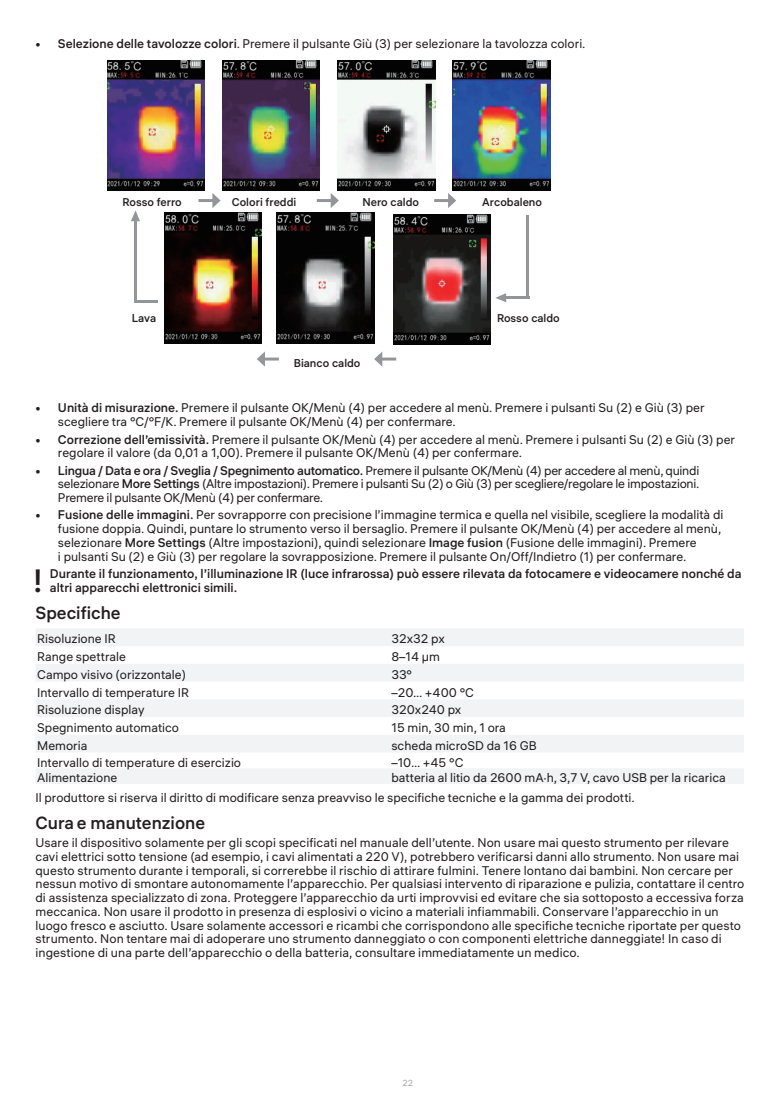
<style>
.page{position:relative;width:780px;height:1099px;background:#fff}
.page>*{position:absolute;margin:0;border:0;box-sizing:border-box;transform-origin:0 0}
.t1{font:500 32px "ALS Hauss";color:#231f20}
.заголовок{font:500 17.5px "ALS Hauss";color:#231f20}
.t2{font:12.5px/13.8px "ALS Hauss";color:#231f20}
.t3{font:500 12.5px/13.8px "ALS Hauss";color:#231f20}
.List_Paragraph{font:500 11.25px "ALS Hauss";color:#231f20}
.t4{font:8.75px "ALS Hauss";color:#a8a9ad}
.s1{font-weight:500}
</style>
<div class="page">
<svg style="left:36px;top:629px;width:707px;height:155px;fill:#f2f3f4"></svg>
<img style="left:107px;top:61px;width:98px;height:129px">
<img style="left:222px;top:61px;width:98px;height:129px">
<img style="left:337px;top:61px;width:98px;height:129px">
<img style="left:452px;top:61px;width:98px;height:129px">
<img style="left:393px;top:215px;width:98px;height:130px">
<img style="left:164px;top:213px;width:98px;height:130px">
<img style="left:276px;top:213px;width:98px;height:130px">
<hr style="left:506px;top:296px;width:23px;height:3px;background:#939598">
<svg style="left:495px;top:293px;width:11px;height:9px"></svg>
<hr style="left:526px;top:215px;width:3px;height:82px;background:#939598">
<hr style="left:134px;top:300px;width:23px;height:2px;background:#939598">
<svg style="left:131px;top:210px;width:9px;height:11px"></svg>
<hr style="left:134px;top:218px;width:3px;height:82px;background:#939598">
<hr style="left:198px;top:199px;width:17px;height:3px;background:#939598">
<svg style="left:212px;top:193px;width:8px;height:15px"></svg>
<hr style="left:317px;top:199px;width:16px;height:3px;background:#939598">
<svg style="left:331px;top:193px;width:8px;height:15px"></svg>
<hr style="left:434px;top:199px;width:16px;height:3px;background:#939598">
<svg style="left:448px;top:193px;width:8px;height:15px"></svg>
<hr style="left:380px;top:357px;width:16px;height:3px;background:#939598">
<svg style="left:374px;top:352px;width:8px;height:14px"></svg>
<hr style="left:262px;top:357px;width:17px;height:3px;background:#939598">
<svg style="left:257px;top:351px;width:8px;height:15px"></svg>
<p class="t2" style="left:35px;top:36px;width:551px">• <span class="s1">Selezione delle tavolozze colori</span>. Premere il pulsante Giù (3) per selezionare la tavolozza colori.</p>
<p class="List_Paragraph" style="left:122px;top:195px;width:61px">Rosso ferro</p>
<p class="List_Paragraph" style="left:232px;top:195px;width:66px">Colori freddi</p>
<p class="List_Paragraph" style="left:362px;top:195px;width:58px">Nero caldo</p>
<p class="List_Paragraph" style="left:482px;top:195px;width:61px">Arcobaleno</p>
<p class="List_Paragraph" style="left:132px;top:311px;width:26px">Lava</p>
<p class="List_Paragraph" style="left:497px;top:311px;width:64px">Rosso caldo</p>
<p class="List_Paragraph" style="left:294px;top:356px;width:68px">Bianco caldo</p>
<p class="t2" style="left:58px;top:401px;width:648px;text-indent:-22px">• <span class="s1">Unità di misurazione.</span> Premere il pulsante OK/Menù (4) per accedere al menù. Premere i pulsanti Su (2) e Giù (3) per scegliere tra °C/°F/K. Premere il pulsante OK/Menù (4) per confermare.</p>
<p class="t2" style="left:58px;top:432px;width:678px;text-indent:-22px">• <span class="s1">Correzione dell’emissività.</span> Premere il pulsante OK/Menù (4) per accedere al menù. Premere i pulsanti Su (2) e Giù (3) per regolare il valore (da 0,01 a 1,00). Premere il pulsante OK/Menù (4) per confermare.</p>
<p class="t2" style="left:58px;top:463px;width:643px;text-align:justify;text-indent:-22px">• <span class="s1">Lingua / Data e ora / Sveglia / Spegnimento automatico.</span> Premere il pulsante OK/Menù (4) per accedere al menù, quindi selezionare <span class="s1">More Settings</span> (Altre impostazioni). Premere i pulsanti Su (2) o Giù (3) per scegliere/regolare le impostazioni.<br>Premere il pulsante OK/Menù (4) per confermare.</p>
<p class="t2" style="left:58px;top:508px;width:667px;text-indent:-22px">• <span class="s1">Fusione delle immagini.</span> Per sovrapporre con precisione l’immagine termica e quella nel visibile, scegliere la modalità di fusione doppia. Quindi, puntare lo strumento verso il bersaglio. Premere il pulsante OK/Menù (4) per accedere al menù, selezionare <span class="s1">More Settings</span> (Altre impostazioni), quindi selezionare <span class="s1">Image fusion</span> (Fusione delle immagini). Premere<br>i pulsanti Su (2) e Giù (3) per regolare la sovrapposizione. Premere il pulsante On/Off/Indietro (1) per confermare.</p>
<p class="t1" style="left:33px;top:560px;width:12px">!</p>
<p class="t3" style="left:50px;top:566px;width:693px">Durante il funzionamento, l’illuminazione IR (luce infrarossa) può essere rilevata da fotocamere e videocamere nonché da altri apparecchi elettronici simili.</p>
<p class="заголовок" style="left:35px;top:602px;width:87px">Specifiche</p>
<p class="t2" style="left:37px;top:632px;width:80px">Risoluzione IR</p>
<p class="t2" style="left:391px;top:632px;width:55px">32x32 px</p>
<p class="t2" style="left:37px;top:650px;width:90px">Range spettrale</p>
<p class="t2" style="left:391px;top:650px;width:50px">8–14 µm</p>
<p class="t2" style="left:37px;top:667px;width:150px">Campo visivo (orizzontale)</p>
<p class="t2" style="left:391px;top:667px;width:22px">33°</p>
<p class="t2" style="left:37px;top:685px;width:153px">Intervallo di temperature IR</p>
<p class="t2" style="left:391px;top:685px;width:84px">–20… +400 °C</p>
<p class="t2" style="left:37px;top:703px;width:109px">Risoluzione display</p>
<p class="t2" style="left:391px;top:703px;width:71px">320x240 px</p>
<p class="t2" style="left:37px;top:720px;width:143px">Spegnimento automatico</p>
<p class="t2" style="left:391px;top:720px;width:116px">15 min, 30 min, 1 ora</p>
<p class="t2" style="left:37px;top:738px;width:52px">Memoria</p>
<p class="t2" style="left:391px;top:738px;width:147px">scheda microSD da 16 GB</p>
<p class="t2" style="left:37px;top:755px;width:205px">Intervallo di temperature di esercizio</p>
<p class="t2" style="left:391px;top:755px;width:73px">–10… +45 °C</p>
<p class="t2" style="left:37px;top:771px;width:82px">Alimentazione</p>
<p class="t2" style="left:391px;top:771px;width:336px">batteria al litio da 2600 mA·h, 3,7 V, cavo USB per la ricarica</p>
<p class="t2" style="left:35px;top:790px;width:600px">Il produttore si riserva il diritto di modificare senza preavviso le specifiche tecniche e la gamma dei prodotti.</p>
<p class="заголовок" style="left:35px;top:812px;width:171px">Cura e manutenzione</p>
<p class="t2" style="left:35px;top:835px;width:710px">Usare il dispositivo solamente per gli scopi specificati nel manuale dell’utente. Non usare mai questo strumento per rilevare cavi elettrici sotto tensione (ad esempio, i cavi alimentati a 220 V), potrebbero verificarsi danni allo strumento. Non usare mai questo strumento durante i temporali, si correrebbe il rischio di attirare fulmini. Tenere lontano dai bambini. Non cercare per nessun motivo di smontare autonomamente l’apparecchio. Per qualsiasi intervento di riparazione e pulizia, contattare il centro di assistenza specializzato di zona. Proteggere l’apparecchio da urti improvvisi ed evitare che sia sottoposto a eccessiva forza meccanica. Non usare il prodotto in presenza di esplosivi o vicino a materiali infiammabili. Conservare l’apparecchio in un luogo fresco e asciutto. Usare solamente accessori e ricambi che corrispondono alle specifiche tecniche riportate per questo strumento. Non tentare mai di adoperare uno strumento danneggiato o con componenti elettriche danneggiate! In caso di ingestione di una parte dell’apparecchio o della batteria, consultare immediatamente un medico.</p>
<p class="t4" style="left:402px;top:1077px;width:12px">22</p>
</div>
